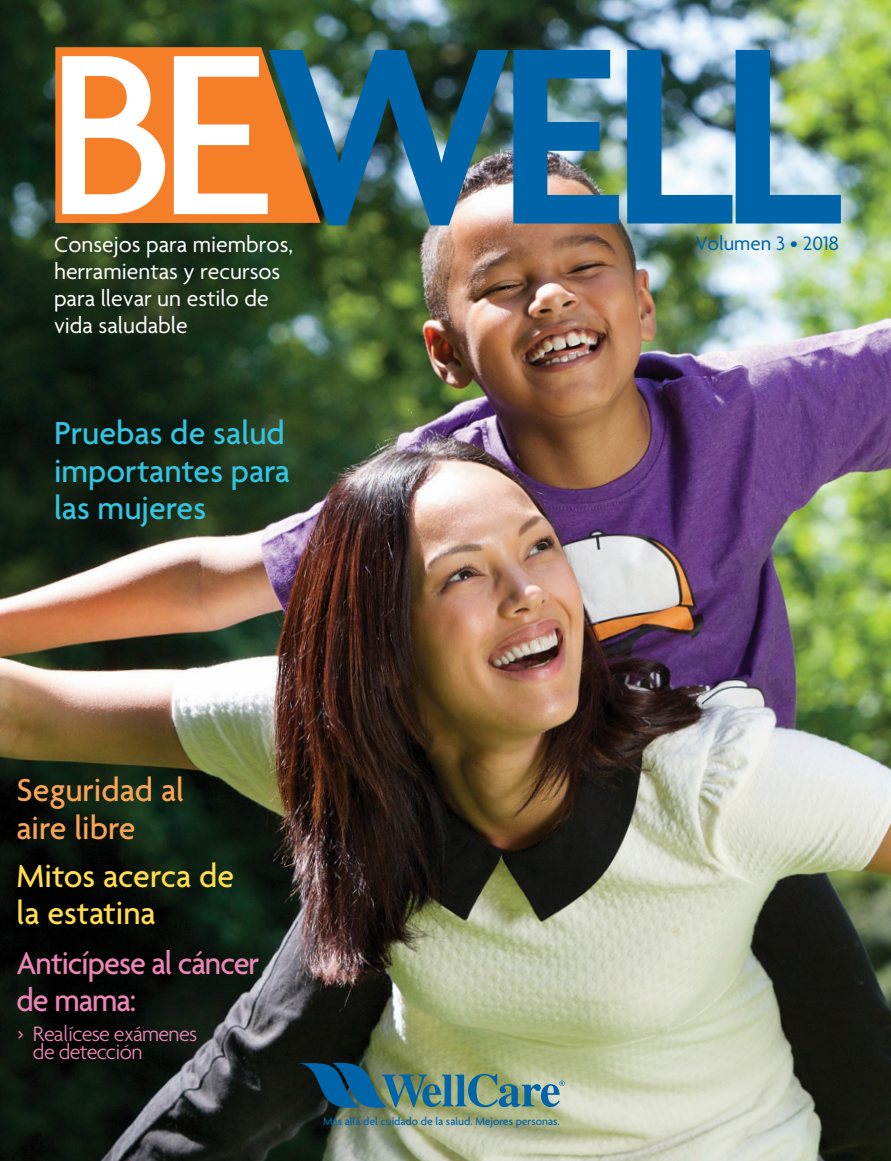
<style>
.page{position:relative;width:891px;height:1161px;background:#fff}
.page>*{position:absolute;margin:0;border:0;box-sizing:border-box;transform-origin:0 0}
.t1{font:600 272.1px "Agenda";color:#0064a8}
.t2{font:500 34.5px/37.5px "Agenda";color:#34c3e0}
.t3{font:500 34.5px/37.5px "Agenda";color:#ffdd4f}
.t4{font:500 34.5px/37.5px "Agenda";color:#f9a356}
.t5{font:500 33.75px/37.5px "Agenda";letter-spacing:-.03em;color:#ea85b6;scale:.96 1}
.t6{font:24px/27px "Agenda";color:#fff}
.t7{font:300 22.5px/18px "Agenda";letter-spacing:-.03em;color:#ea85b6}
.t8{font:21px "Agenda";color:#0064a8}
.t9{font:500 11.7px "Agenda";color:#0064a8}
.s1{font-weight:500;font-size:247.65px;color:#fff}
</style>
<div class="page">
<img style="left:0;top:0;width:891px;height:1161px">
<svg style="left:55px;top:47px;width:266px;height:176px;background:#e27c2e"></svg>
<svg style="left:299px;top:1062px;width:266px;height:47px;background:#59807c"></svg>
<h1 class="t1" style="left:46px;top:-30px;width:798px"><span class="s1">BE</span>WELL</h1>
<p class="t6" style="left:54px;top:231px;width:240px">Consejos para miembros,</p>
<p class="t8" style="left:695px;top:231px;width:145px">Volumen 3 • 2018</p>
<p class="t6" style="left:54px;top:258px;width:228px">herramientas y recursos para llevar un estilo de vida saludable</p>
<h2 class="t2" style="left:54px;top:413px;width:238px">Pruebas de salud importantes para las mujeres</h2>
<h2 class="t4" style="left:16px;top:771px;width:169px">Seguridad al aire libre</h2>
<h2 class="t3" style="left:16px;top:856px;width:219px">Mitos acerca de la estatina</h2>
<h3 class="t5" style="left:16px;top:943px;width:255px">Anticípese al cáncer de mama:</h3>
<p class="t7" style="left:33px;top:1025px;width:166px;text-indent:-16px">&gt; Realícese exámenes de detección</p>
<p class="t9" style="left:323px;top:1114px;width:238px">Más allá del cuidado de la salud. Mejores personas.</p>
</div>
